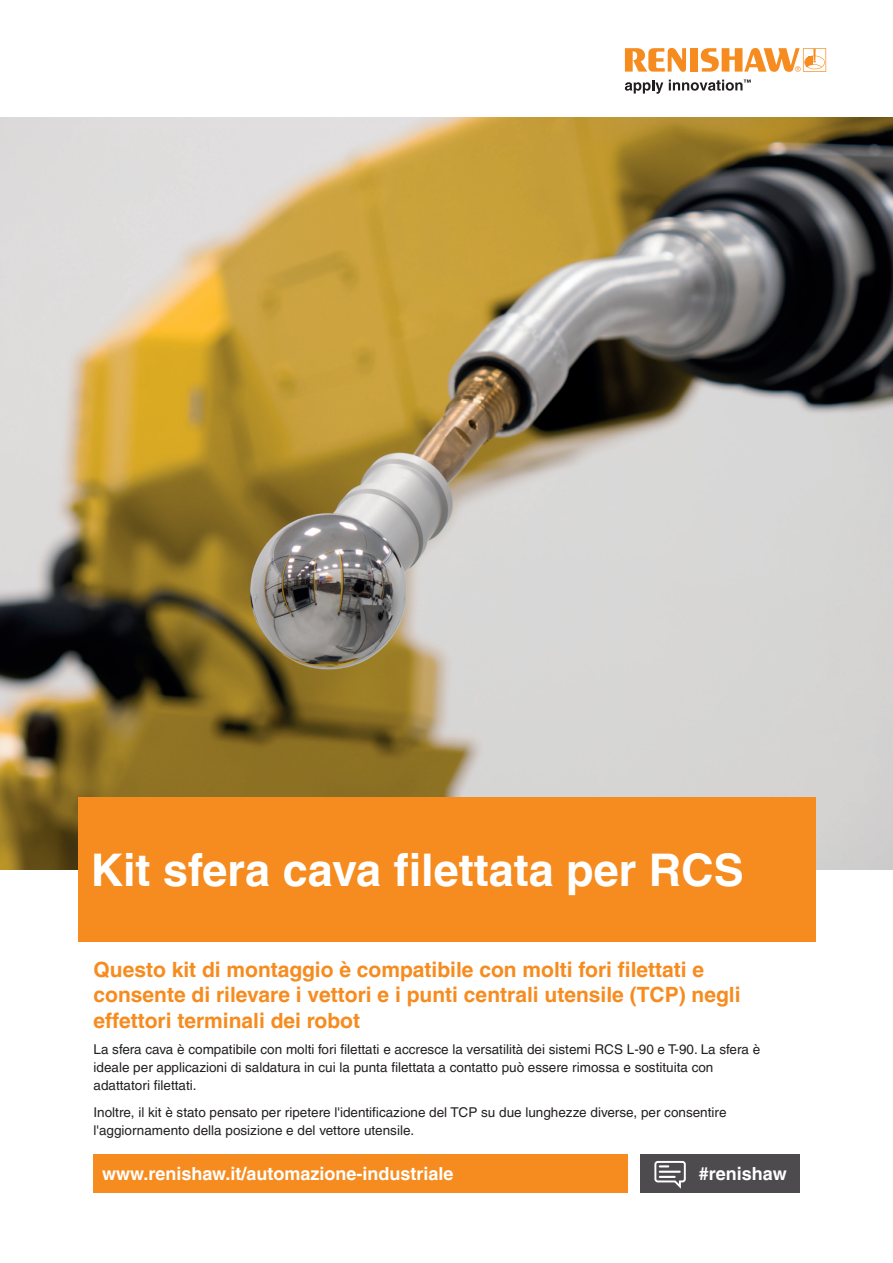
<style>
.page{position:relative;width:893px;height:1263px;background:#fff}
.page>*{position:absolute;margin:0;border:0;box-sizing:border-box;transform-origin:0 0}
.t1{font:700 45px "Helvetica LT Pro";color:#fff}
.t2{font:700 21px/25.2px "Helvetica LT Pro";color:#f68c1f}
.t3{font:700 18px "Helvetica LT Pro";color:#fff}
.t4{font:13.5px/18px "Helvetica LT Pro";color:#231f20}
</style>
<div class="page">
<div style="left:639px;top:1154px;width:160px;height:39px;background:#4d4b4d"></div>
<svg style="left:654px;top:1161px;width:32px;height:28px"></svg>
<img style="left:0;top:117px;width:893px;height:753px">
<div style="left:78px;top:798px;width:737px;height:144px;background:#f68c1f"></div>
<div style="left:94px;top:1154px;width:534px;height:39px;background:#f68c1f"></div>
<svg style="left:625px;top:80px;width:38px;height:14px"></svg>
<svg style="left:625px;top:48px;width:61px;height:24px"></svg>
<div style="left:690px;top:48px;width:8px;height:24px;background:#f68c1f"></div>
<svg style="left:701px;top:48px;width:125px;height:24px"></svg>
<svg style="left:669px;top:80px;width:82px;height:11px"></svg>
<h1 class="t1" style="left:91px;top:843px;width:655px">Kit sfera cava filettata per RCS</h1>
<h2 class="t2" style="left:94px;top:957px;width:648px">Questo kit di montaggio è compatibile con molti fori filettati e consente di rilevare i vettori e i punti centrali utensile (TCP) negli effettori terminali dei robot</h2>
<p class="t4" style="left:94px;top:1040px;width:668px">La sfera cava è compatibile con molti fori filettati e accresce la versatilità dei sistemi RCS L-90 e T-90. La sfera è ideale per applicazioni di saldatura in cui la punta filettata a contatto può essere rimossa e sostituita con adattatori filettati.</p>
<p class="t4" style="left:94px;top:1103px;width:634px">Inoltre, il kit è stato pensato per ripetere l'identificazione del TCP su due lunghezze diverse, per consentire l'aggiornamento della posizione e del vettore utensile.</p>
<h3 class="t3" style="left:102px;top:1163px;width:353px">www.renishaw.it/automazione-industriale</h3>
<h3 class="t3" style="left:699px;top:1163px;width:89px">#renishaw</h3>
</div>
